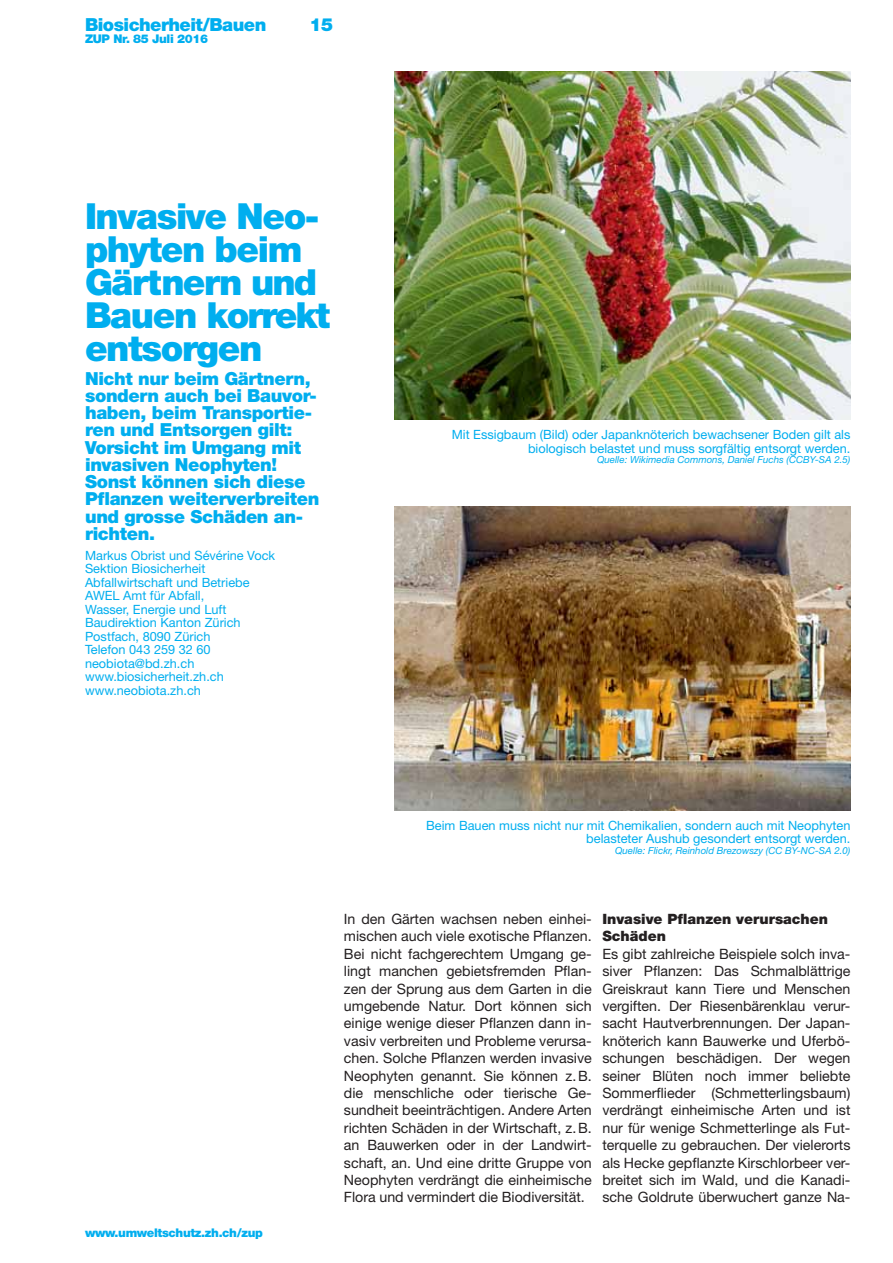
<style>
.page{position:relative;width:893px;height:1263px;background:#fff}
.page>*{position:absolute;margin:0;border:0;box-sizing:border-box;transform-origin:0 0}
.t1{font:900 36px/33px "Helvetica Neue LT Std";letter-spacing:-.04em;color:#00aeef}
.t2{font:900 18px/17.2px "Helvetica Neue LT Std";letter-spacing:-.02em;color:#00aeef}
.t3{font:14.25px/17.4px "Helvetica Neue LT Std";color:#231f20;text-align:justify}
.t4{font:900 14.25px/17.2px "Helvetica Neue LT Std";color:#231f20}
.t5{font:12.75px/13.5px "Helvetica Neue LT Std";color:#00aeef;text-align:right}
.t6{font:900 12px "Helvetica Neue LT Std";letter-spacing:-.03em;color:#00aeef}
.t7{font:italic 9.75px "Helvetica Neue LT Std";color:#00aeef}
</style>
<div class="page">
<img style="left:394px;top:71px;width:456px;height:348px">
<img style="left:394px;top:506px;width:456px;height:304px">
<p class="t2" style="left:85px;top:18px;width:183px">Biosicherheit/Bauen</p>
<p class="t2" style="left:310px;top:18px;width:25px">15</p>
<p class="t6" style="left:85px;top:35px;width:125px">ZUP Nr. 85 Juli 2016</p>
<h1 class="t1" style="left:85px;top:204px;width:247px">Invasive Neo&shy;phyten beim<br>Gärtnern und<br>Bauen korrekt entsorgen</h1>
<p class="t2" style="left:85px;top:372px;width:236px">Nicht nur beim Gärtnern, sondern auch bei Bauvor&shy;haben, beim Transportie&shy;ren und Entsorgen gilt:<br>Vorsicht im Umgang mit invasiven Neophyten!<br>Sonst können sich diese<br>Pflanzen weiterverbreiten und grosse Schäden an&shy;richten.</p>
<p class="t5" style="left:85px;top:550px;width:192px;text-align:left">Markus Obrist und Sévérine Vock<br>Sektion Biosicherheit<br>Abfallwirtschaft und Betriebe<br>AWEL Amt für Abfall,<br>Wasser, Energie und Luft<br>Baudirektion Kanton Zürich<br>Postfach, 8090 Zürich<br>Telefon 043 259 32 60 neobiota@bd.zh.ch www.biosicherheit.zh.ch www.neobiota.zh.ch</p>
<p class="t5" style="left:452px;top:429px;width:400px">Mit Essigbaum (Bild) oder Japanknöterich bewachsener Boden gilt als biologisch belastet und muss sorgfältig entsorgt werden.</p>
<p class="t7" style="left:597px;top:454px;width:255px">Quelle: Wikimedia Commons, Daniel Fuchs (CCBY-SA 2.5)</p>
<p class="t6" style="left:85px;top:1228px;width:179px">www.umweltschutz.zh.ch/zup</p>
<p class="t5" style="left:426px;top:820px;width:426px">Beim Bauen muss nicht nur mit Chemikalien, sondern auch mit Neophyten belasteter Aushub gesondert entsorgt werden.</p>
<p class="t7" style="left:615px;top:845px;width:237px">Quelle: Flickr, Reinhold Brezowszy (CC BY-NC-SA 2.0)</p>
<p class="t3" style="left:344px;top:912px;width:249px">In den Gärten wachsen neben einhei&shy;mischen auch viele exotische Pflanzen.<br>Bei nicht fachgerechtem Umgang ge&shy;lingt manchen gebietsfremden Pflan&shy;zen der Sprung aus dem Garten in die umgebende Natur. Dort können sich einige wenige dieser Pflanzen dann in&shy;vasiv verbreiten und Probleme verursa&shy;chen. Solche Pflanzen werden invasive Neophyten genannt. Sie können z. B. die menschliche oder tierische Ge&shy;sundheit beeinträchtigen. Andere Arten richten Schäden in der Wirtschaft, z. B. an Bauwerken oder in der Landwirt&shy;schaft, an. Und eine dritte Gruppe von Neophyten verdrängt die einheimische Flora und vermindert die Biodiversität.</p>
<p class="t4" style="left:602px;top:912px;width:227px">Invasive Pflanzen verursachen<br>Schäden</p>
<p class="t3" style="left:602px;top:947px;width:250px">Es gibt zahlreiche Beispiele solch inva&shy;siver Pflanzen: Das Schmalblättrige Greiskraut kann Tiere und Menschen vergiften. Der Riesenbärenklau verur&shy;sacht Hautverbrennungen. Der Japan&shy;knöterich kann Bauwerke und Uferbö&shy;schungen beschädigen. Der wegen seiner Blüten noch immer beliebte Sommerflieder (Schmetterlingsbaum) verdrängt einheimische Arten und ist nur für wenige Schmetterlinge als Fut&shy;terquelle zu gebrauchen. Der vielerorts als Hecke gepflanzte Kirschlorbeer ver&shy;breitet sich im Wald, und die Kanadi&shy;sche Goldrute überwuchert ganze Na-</p>
</div>
